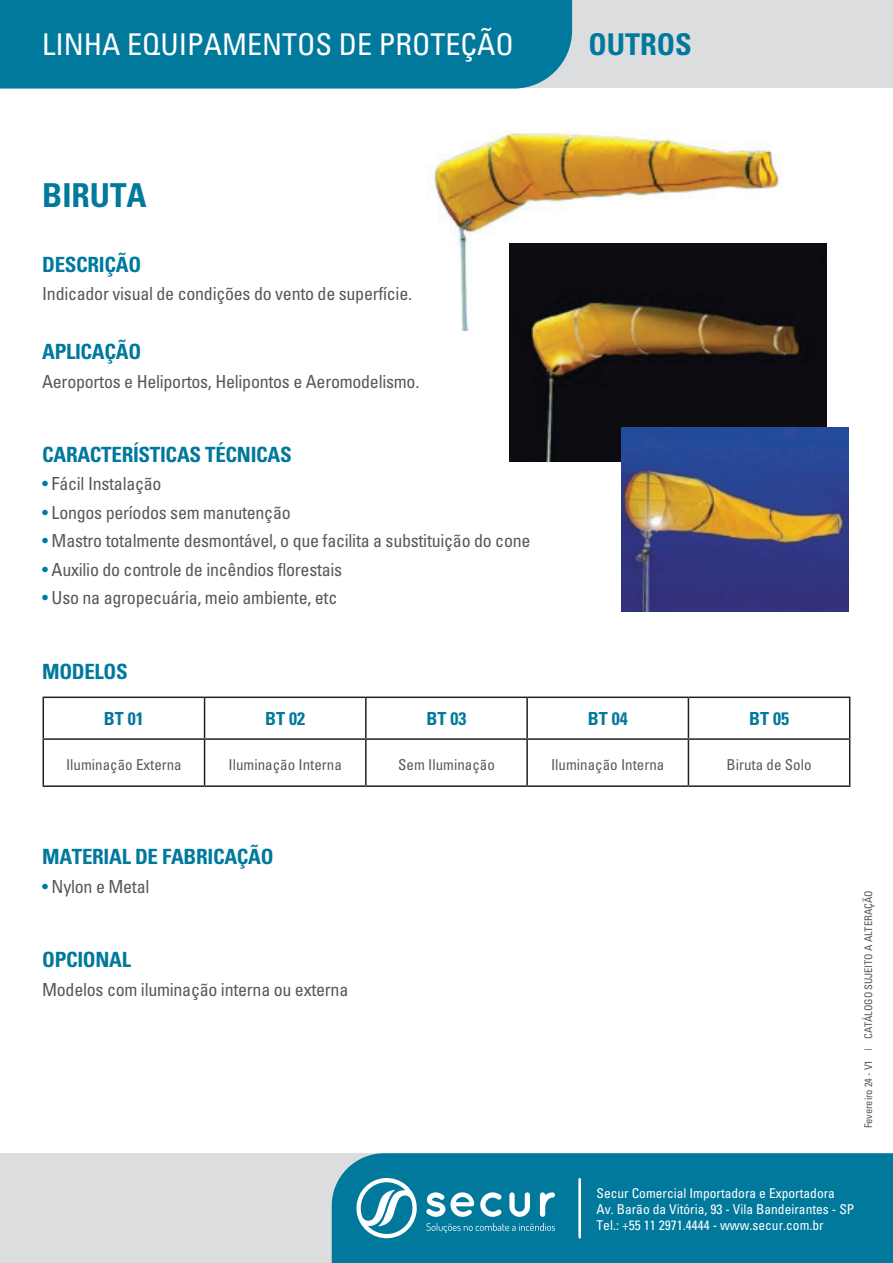
<style>
.page{position:relative;width:893px;height:1263px;background:#fff}
.page>*{position:absolute;margin:0;border:0;box-sizing:border-box;transform-origin:0 0}
.t1{font:700 condensed 33px "Univers";color:#00799c}
.t2{font:condensed 30px "Univers";color:#fff}
.t3{font:700 condensed 30px "Univers";color:#00799c}
.t4{font:700 condensed 21px "Univers";letter-spacing:-.015em;color:#00799c}
.t5{font:condensed 18px "Univers";letter-spacing:-.015em;color:#57585a}
.t6{font:700 condensed 18px "Univers";color:#00799c}
.t7{font:condensed 15px "Univers";color:#58595b}
.t8{font:condensed 13.5px/16.2px "Univers";color:#fff}
.t9{font:condensed 10.5px "Univers";letter-spacing:-.01em;color:#57585a}
.s1{color:#00799c}
</style>
<div class="page">
<img style="left:428px;top:131px;width:370px;height:199px">
<img style="left:509px;top:244px;width:318px;height:217px">
<img style="left:622px;top:427px;width:226px;height:185px">
<div style="left:0;top:1153px;width:893px;height:110px;background:#dcdddf"></div>
<div style="left:332px;top:1153px;width:561px;height:110px;background:#00799c"></div>
<svg style="left:354px;top:1174px;width:63px;height:68px;background:#4ea2ba"></svg>
<svg style="left:426px;top:1192px;width:129px;height:25px;background:#67afc4"></svg>
<svg style="left:426px;top:1223px;width:129px;height:10px"></svg>
<hr style="left:578px;top:1179px;width:3px;height:58px;background:#fff">
<div style="left:300px;top:0;width:593px;height:88px;background:#dcdddf"></div>
<div style="left:0;top:0;width:572px;height:89px;background:#00799c"></div>
<hr style="left:43px;top:696px;width:162px;height:2px;background:#231f20">
<hr style="left:43px;top:698px;width:1px;height:40px;background:#231f20">
<hr style="left:205px;top:696px;width:161px;height:2px;background:#231f20">
<hr style="left:204px;top:698px;width:1px;height:40px;background:#231f20">
<hr style="left:366px;top:696px;width:161px;height:2px;background:#231f20">
<hr style="left:365px;top:698px;width:2px;height:40px;background:#231f20">
<hr style="left:527px;top:696px;width:161px;height:2px;background:#231f20">
<hr style="left:526px;top:698px;width:2px;height:40px;background:#231f20">
<hr style="left:688px;top:696px;width:162px;height:2px;background:#231f20">
<hr style="left:688px;top:698px;width:1px;height:40px;background:#231f20">
<hr style="left:849px;top:698px;width:1px;height:40px;background:#231f20">
<hr style="left:43px;top:738px;width:162px;height:2px;background:#231f20">
<hr style="left:43px;top:740px;width:1px;height:45px;background:#231f20">
<hr style="left:205px;top:738px;width:161px;height:2px;background:#231f20">
<hr style="left:204px;top:740px;width:1px;height:45px;background:#231f20">
<hr style="left:366px;top:738px;width:161px;height:2px;background:#231f20">
<hr style="left:365px;top:740px;width:2px;height:45px;background:#231f20">
<hr style="left:527px;top:738px;width:161px;height:2px;background:#231f20">
<hr style="left:526px;top:740px;width:2px;height:45px;background:#231f20">
<hr style="left:688px;top:738px;width:162px;height:2px;background:#231f20">
<hr style="left:688px;top:740px;width:1px;height:45px;background:#231f20">
<hr style="left:849px;top:740px;width:1px;height:45px;background:#231f20">
<hr style="left:43px;top:785px;width:162px;height:2px;background:#231f20">
<hr style="left:205px;top:785px;width:161px;height:2px;background:#231f20">
<hr style="left:366px;top:785px;width:161px;height:2px;background:#231f20">
<hr style="left:527px;top:785px;width:161px;height:2px;background:#231f20">
<hr style="left:688px;top:785px;width:162px;height:2px;background:#231f20">
<h2 class="t2" style="left:42px;top:26px;width:473px">LINHA EQUIPAMENTOS DE PROTEÇÃO</h2>
<h2 class="t3" style="left:588px;top:26px;width:105px">OUTROS</h2>
<h1 class="t1" style="left:42px;top:175px;width:106px">BIRUTA</h1>
<p class="t4" style="left:42px;top:252px;width:101px">DESCRIÇÃO</p>
<p class="t5" style="left:42px;top:283px;width:371px">Indicador visual de condições do vento de superfície.</p>
<p class="t4" style="left:42px;top:339px;width:100px">APLICAÇÃO</p>
<p class="t5" style="left:42px;top:370px;width:379px">Aeroportos e Heliportos, Helipontos e Aeromodelismo.</p>
<p class="t4" style="left:42px;top:441px;width:251px">CARACTERÍSTICAS TÉCNICAS</p>
<p class="t5" style="left:42px;top:473px;width:121px"><span class="s1">•</span> Fácil Instalação</p>
<p class="t5" style="left:42px;top:501px;width:250px"><span class="s1">•</span> Longos períodos sem manutenção</p>
<p class="t5" style="left:42px;top:529px;width:490px"><span class="s1">•</span> Mastro totalmente desmontável, o que facilita a substituição do cone</p>
<p class="t5" style="left:42px;top:558px;width:302px"><span class="s1">•</span> Auxilio do controle de incêndios florestais</p>
<p class="t5" style="left:42px;top:586px;width:297px"><span class="s1">•</span> Uso na agropecuária, meio ambiente, etc</p>
<p class="t4" style="left:42px;top:658px;width:87px">MODELOS</p>
<p class="t6" style="left:104px;top:708px;width:41px">BT 01</p>
<p class="t6" style="left:265px;top:708px;width:41px">BT 02</p>
<p class="t6" style="left:426px;top:708px;width:41px">BT 03</p>
<p class="t6" style="left:588px;top:708px;width:41px">BT 04</p>
<p class="t6" style="left:749px;top:708px;width:41px">BT 05</p>
<p class="t7" style="left:66px;top:755px;width:117px">Iluminação Externa</p>
<p class="t7" style="left:229px;top:755px;width:115px">Iluminação Interna</p>
<p class="t7" style="left:398px;top:755px;width:98px">Sem Iluminação</p>
<p class="t7" style="left:551px;top:755px;width:115px">Iluminação Interna</p>
<p class="t7" style="left:727px;top:755px;width:86px">Biruta de Solo</p>
<p class="t4" style="left:42px;top:844px;width:233px">MATERIAL DE FABRICAÇÃO</p>
<p class="t5" style="left:42px;top:875px;width:109px"><span class="s1">•</span> Nylon e Metal</p>
<p class="t4" style="left:42px;top:947px;width:90px">OPCIONAL</p>
<p class="t5" style="left:42px;top:978px;width:308px">Modelos com iluminação interna ou externa</p>
<p class="t9" style="left:862px;top:1128px;width:239px;rotate:-90deg">Fevereiro 24 - V1 | CATÁLOGO SUJEITO A ALTERAÇÃO</p>
<p class="t8" style="left:596px;top:1184px;width:259px">Secur Comercial Importadora e Exportadora<br>Av. Barão da Vitória, 93 - Vila Bandeirantes - SP<br>Tel.: +55 11 2971.4444 - www.secur.com.br</p>
</div>
